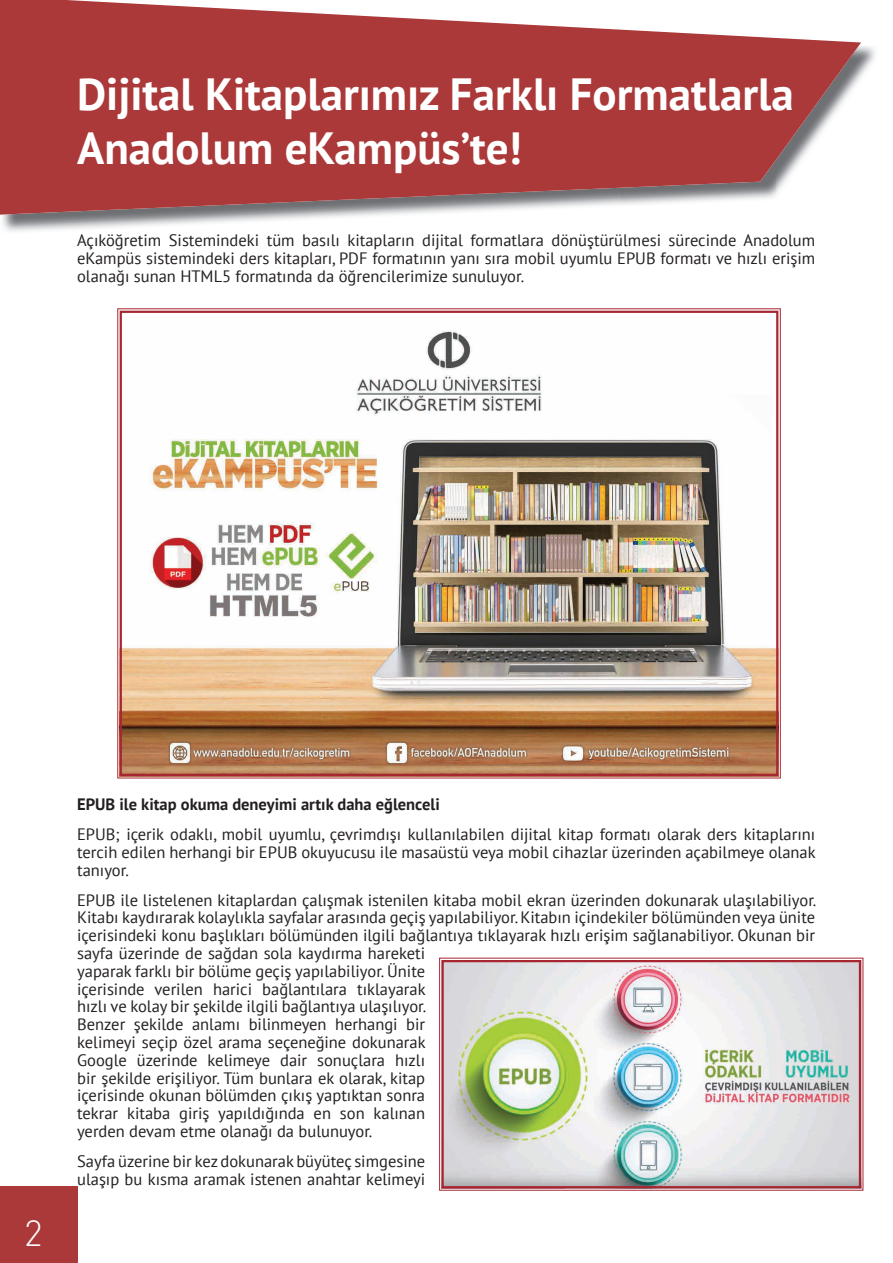
<style>
.page{position:relative;width:893px;height:1263px;background:#fff}
.page>*{position:absolute;margin:0;border:0;box-sizing:border-box;transform-origin:0 0}
.t1{font:700 45px/54px "PT Sans";color:#fff}
.t2{font:300 36px "DIN Pro";color:#fff}
.t3{font:16.5px/17.9px "PT Sans";color:#231f20;text-align:justify}
.t4{font:700 16.5px "PT Sans";color:#231f20}
</style>
<div class="page">
<img style="left:861px;top:46px;width:14px;height:31px">
<img style="left:2px;top:215px;width:373px;height:17px">
<svg style="left:0;top:0;width:861px;height:215px;background:#b65c5c"></svg>
<div style="left:0;top:1187px;width:78px;height:76px;background:#ac3939"></div>
<img style="left:117px;top:308px;width:664px;height:471px">
<div style="left:120px;top:311px;width:658px;height:465px;border:2px solid #a72631"></div>
<img style="left:439px;top:957px;width:425px;height:234px">
<div style="left:441px;top:960px;width:420px;height:228px;border:2px solid #a72631"></div>
<h1 class="t1" style="left:77px;top:67px;width:718px">Dijital Kitaplarımız Farklı Formatlarla<br>Anadolum eKampüs’te!</h1>
<p class="t3" style="left:77px;top:231px;width:740px">Açıköğretim Sistemindeki tüm basılı kitapların dijital formatlara dönüştürülmesi sürecinde Anadolum eKampüs sistemindeki ders kitapları, PDF formatının yanı sıra mobil uyumlu EPUB formatı ve hızlı erişim olanağı sunan HTML5 formatında da öğrencilerimize sunuluyor.</p>
<h2 class="t2" style="left:24px;top:1205px;width:20px">2</h2>
<p class="t4" style="left:77px;top:793px;width:364px">EPUB ile kitap okuma deneyimi artık daha eğlenceli</p>
<p class="t3" style="left:77px;top:825px;width:740px">EPUB; içerik odaklı, mobil uyumlu, çevrimdışı kullanılabilen dijital kitap formatı olarak ders kitaplarını tercih edilen herhangi bir EPUB okuyucusu ile masaüstü veya mobil cihazlar üzerinden açabilmeye olanak tanıyor.</p>
<p class="t3" style="left:77px;top:890px;width:741px;text-align:left">EPUB ile listelenen kitaplardan çalışmak istenilen kitaba mobil ekran üzerinden dokunarak ulaşılabiliyor.<br>Kitabı kaydırarak kolaylıkla sayfalar arasında geçiş yapılabiliyor. Kitabın içindekiler bölümünden veya ünite içerisindeki konu başlıkları bölümünden ilgili bağlantıya tıklayarak hızlı erişim sağlanabiliyor. Okunan bir sayfa üzerinde de sağdan sola kaydırma hareketi<br>yaparak farklı bir bölüme geçiş yapılabiliyor. Ünite<br>içerisinde verilen harici bağlantılara tıklayarak<br>hızlı ve kolay bir şekilde ilgili bağlantıya ulaşılıyor.<br>Benzer şekilde anlamı bilinmeyen herhangi bir<br>kelimeyi seçip özel arama seçeneğine dokunarak<br>Google üzerinde kelimeye dair sonuçlara hızlı<br>bir şekilde erişiliyor. Tüm bunlara ek olarak, kitap<br>içerisinde okunan bölümden çıkış yaptıktan sonra<br>tekrar kitaba giriş yapıldığında en son kalınan<br>yerden devam etme olanağı da bulunuyor.</p>
<p class="t3" style="left:77px;top:1152px;width:350px">Sayfa üzerine bir kez dokunarak büyüteç simgesine ulaşıp bu kısma aramak istenen anahtar kelimeyi</p>
</div>
